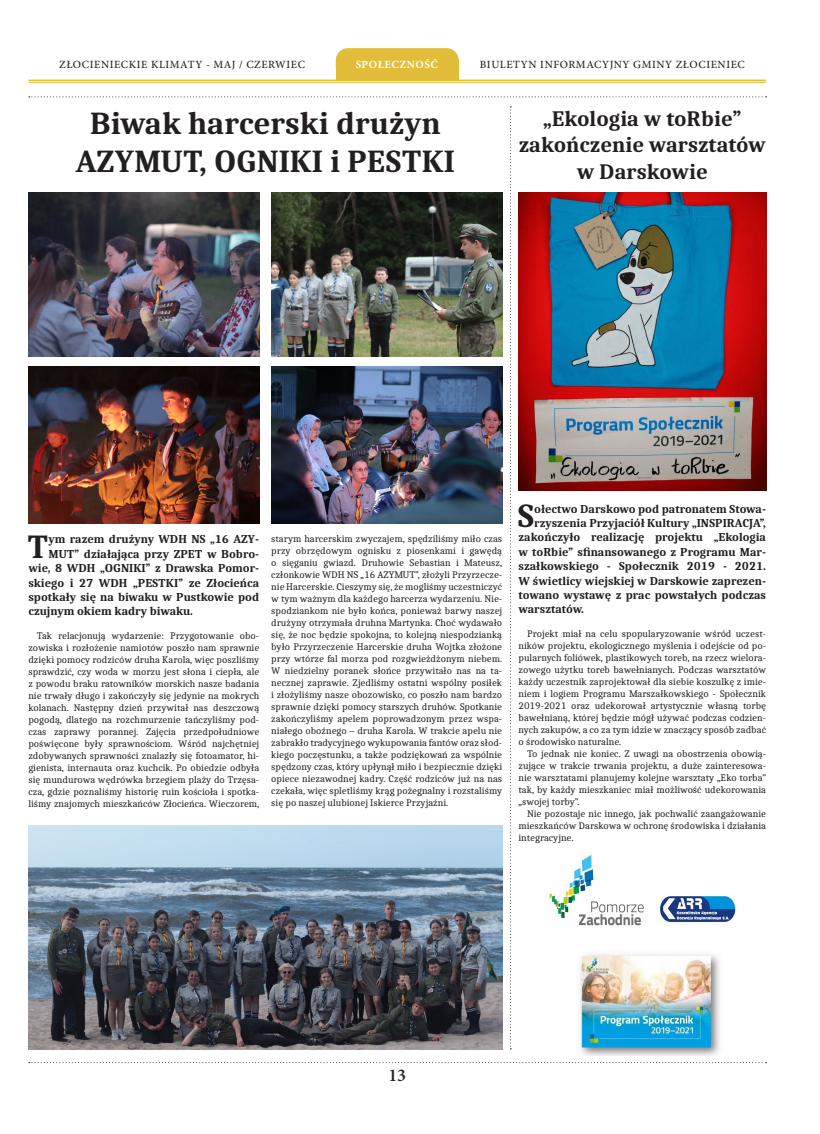
<style>
.page{position:relative;width:820px;height:1134px;background:#fff}
.page>*{position:absolute;margin:0;border:0;box-sizing:border-box;transform-origin:0 0}
.t1{font:700 33.6px "Caladea";color:#231f20}
.t2{font:700 32px/38.4px "Caladea";color:#231f20;text-align:center}
.t3{font:700 22px/26.4px "Caladea";color:#231f20;text-align:center}
.numery{font:600 18px "Minion Pro";color:#231f20}
.t4{font:700 12px "Caladea";color:#231f20}
.naglowek{font:500 11px "Minion Pro";letter-spacing:.05em;color:#231f20}
.naglowek_srodek{font:700 11px "Minion Pro";letter-spacing:.05em;color:#fff}
.t5{font:10px/12px "Caladea";color:#231f20;text-align:justify}
</style>
<div class="page">
<svg style="left:29px;top:1062px;width:737px;height:1px"></svg>
<svg style="left:29px;top:96px;width:737px;height:1px"></svg>
<hr style="left:28px;top:80px;width:737px;height:1px;background:#e1bd3a">
<hr style="left:28px;top:82px;width:737px;height:1px;background:#e1bd3a">
<div style="left:335px;top:60px;width:123px;height:20px;background:#e1bd3a"></div>
<div style="left:335px;top:48px;width:123px;height:32px;background:#e1bd3a;border-radius:12px"></div>
<svg style="left:509px;top:106px;width:2px;height:943px"></svg>
<img style="left:518px;top:192px;width:247px;height:299px">
<img style="left:548px;top:855px;width:188px;height:71px">
<img style="left:579px;top:954px;width:141px;height:101px">
<img style="left:28px;top:192px;width:231px;height:164px">
<img style="left:28px;top:825px;width:474px;height:224px">
<img style="left:28px;top:367px;width:231px;height:156px">
<img style="left:271px;top:192px;width:231px;height:164px">
<img style="left:271px;top:367px;width:231px;height:156px">
<p class="naglowek" style="left:59px;top:57px;width:247px">ZŁOCIENIECKIE KLIMATY - MAJ / CZERWIEC</p>
<p class="naglowek_srodek" style="left:355px;top:57px;width:84px">SPOŁECZNOŚĆ</p>
<p class="naglowek" style="left:479px;top:57px;width:266px">BIULETYN INFORMACYJNY GMINY ZŁOCIENIEC</p>
<p class="t2" style="left:76px;top:103px;width:380px">Biwak harcerski drużyn<br>AZYMUT, OGNIKI i PESTKI</p>
<p class="t3" style="left:518px;top:105px;width:248px">„Ekologia w toRbie” zakończenie warsztatów w Darskowie</p>
<p class="t1" style="left:27px;top:526px;width:23px">T</p>
<p class="t4" style="left:49px;top:532px;width:212px">ym razem drużyny WDH NS „16 AZY-</p>
<p class="t4" style="left:49px;top:546px;width:212px">MUT” działająca przy ZPET w Bobro-</p>
<p class="t4" style="left:28px;top:561px;width:232px">wie, 8 WDH „OGNIKI” z Drawska Pomor-</p>
<p class="t4" style="left:28px;top:575px;width:232px">skiego i 27 WDH „PESTKI” ze Złocieńca</p>
<p class="t4" style="left:28px;top:590px;width:232px">spotkały się na biwaku w Pustkowie pod</p>
<p class="t4" style="left:28px;top:604px;width:166px">czujnym okiem kadry biwaku.</p>
<p class="t5" style="left:28px;top:630px;width:232px;text-indent:9px">Tak relacjonują wydarzenie: Przygotowanie obo&shy;zowiska i rozłożenie namiotów poszło nam sprawnie dzięki pomocy rodziców druha Karola, więc poszliśmy sprawdzić, czy woda w morzu jest słona i ciepła, ale z powodu braku ratowników morskich nasze badania nie trwały długo i zakończyły się jedynie na mokrych kolanach. Następny dzień przywitał nas deszczową pogodą, dlatego na rozchmurzenie tańczyliśmy pod&shy;czas zaprawy porannej. Zajęcia przedpołudniowe poświęcone były sprawnościom. Wśród najchętniej zdobywanych sprawności znalazły się fotoamator, hi&shy;gienista, internauta oraz kuchcik. Po obiedzie odbyła się mundurowa wędrówka brzegiem plaży do Trzęsa&shy;cza, gdzie poznaliśmy historię ruin kościoła i spotka&shy;liśmy znajomych mieszkańców Złocieńca. Wieczorem,</p>
<p class="t5" style="left:271px;top:532px;width:232px">starym harcerskim zwyczajem, spędziliśmy miło czas przy obrzędowym ognisku z piosenkami i gawędą o sięganiu gwiazd. Druhowie Sebastian i Mateusz, członkowie WDH NS „16 AZYMUT”, złożyli Przyrzecze&shy;nie Harcerskie. Cieszymy się, że mogliśmy uczestniczyć w tym ważnym dla każdego harcerza wydarzeniu. Nie&shy;spodziankom nie było końca, ponieważ barwy naszej drużyny otrzymała druhna Martynka. Choć wydawało się, że noc będzie spokojna, to kolejną niespodzianką było Przyrzeczenie Harcerskie druha Wojtka złożone przy wtórze fal morza pod rozgwieżdżonym niebem.<br>W niedzielny poranek słońce przywitało nas na ta&shy;necznej zaprawie. Zjedliśmy ostatni wspólny posiłek i złożyliśmy nasze obozowisko, co poszło nam bardzo sprawnie dzięki pomocy starszych druhów. Spotkanie zakończyliśmy apelem poprowadzonym przez wspa&shy;niałego oboźnego – druha Karola. W trakcie apelu nie zabrakło tradycyjnego wykupowania fantów oraz słod&shy;kiego poczęstunku, a także podziękowań za wspólnie spędzony czas, który upłynął miło i bezpiecznie dzięki opiece niezawodnej kadry. Część rodziców już na nas czekała, więc spletliśmy krąg pożegnalny i rozstaliśmy się po naszej ulubionej Iskierce Przyjaźni.</p>
<p class="t1" style="left:517px;top:495px;width:19px">S</p>
<p class="t4" style="left:534px;top:501px;width:233px">ołectwo Darskowo pod patronatem Stowa-</p>
<p class="t4" style="left:534px;top:516px;width:233px">rzyszenia Przyjaciół Kultury „INSPIRACJA”,</p>
<p class="t4" style="left:518px;top:530px;width:249px">zakończyło realizację projektu „Ekologia</p>
<p class="t4" style="left:518px;top:544px;width:249px">w toRbie” sfinansowanego z Programu Mar-</p>
<p class="t4" style="left:518px;top:559px;width:249px">szałkowskiego - Społecznik 2019 - 2021.</p>
<p class="t4" style="left:518px;top:573px;width:249px">W świetlicy wiejskiej w Darskowie zaprezen-</p>
<p class="t4" style="left:518px;top:588px;width:249px">towano wystawę z prac powstałych podczas</p>
<p class="t4" style="left:518px;top:602px;width:67px">warsztatów.</p>
<p class="t5" style="left:518px;top:628px;width:249px;text-indent:9px">Projekt miał na celu spopularyzowanie wśród uczest&shy;ników projektu, ekologicznego myślenia i odejście od po&shy;pularnych foliówek, plastikowych toreb, na rzecz wielora&shy;zowego użytku toreb bawełnianych. Podczas warsztatów każdy uczestnik zaprojektował dla siebie koszulkę z imie&shy;niem i logiem Programu Marszałkowskiego - Społecznik 2019-2021 oraz udekorował artystycznie własną torbę bawełnianą, której będzie mógł używać podczas codzien&shy;nych zakupów, a co za tym idzie w znaczący sposób zadbać o środowisko naturalne.</p>
<p class="t5" style="left:518px;top:748px;width:249px;text-indent:9px">To jednak nie koniec. Z uwagi na obostrzenia obowią&shy;zujące w trakcie trwania projektu, a duże zainteresowa&shy;nie warsztatami planujemy kolejne warsztaty „Eko torba” tak, by każdy mieszkaniec miał możliwość udekorowania „swojej torby”.</p>
<p class="t5" style="left:518px;top:808px;width:249px;text-indent:9px">Nie pozostaje nic innego, jak pochwalić zaangażowanie mieszkańców Darskowa w ochronę środowiska i działania integracyjne.</p>
<p class="numery" style="left:388px;top:1063px;width:19px">13</p>
</div>
